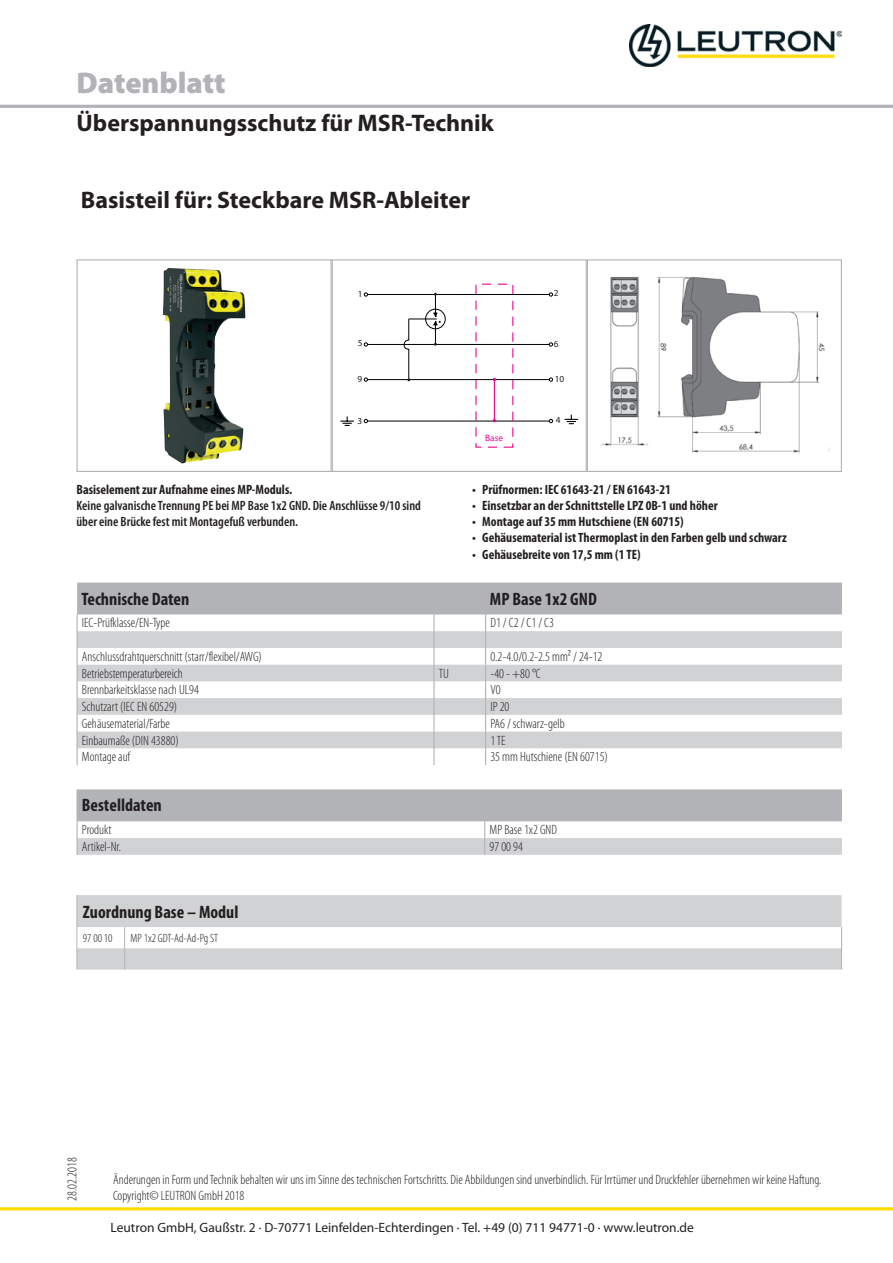
<style>
.page{position:relative;width:893px;height:1263px;background:#fff}
.page>*{position:absolute;margin:0;border:0;box-sizing:border-box;transform-origin:0 0}
.t1{font:900 30px "Myriad Pro";color:#b2b3b7}
.t2{font:700 24px "Myriad Pro";color:#231f20}
.t3{font:700 condensed 18px "Myriad Pro";color:#231f20}
.t4{font:300 condensed 13.5px/16.2px "Myriad Pro";color:#231f20}
.t5{font:700 condensed 13.5px "Myriad Pro";color:#231f20}
.t6{font:600 condensed 13.5px/16.2px "Myriad Pro";color:#231f20}
.t7{font:13.5px "Myriad Pro";color:#231f20}
.t8{font:300 condensed 12px "Myriad Pro";color:#231f20}
.t9{font:9.3px "Myriad Pro";color:#231f20}
.t10{font:9.3px "Myriad Pro";color:#ed028c}
</style>
<div class="page">
<hr style="left:0;top:1207px;width:893px;height:3px;background:#ffdc01">
<img style="left:630px;top:25px;width:212px;height:41px">
<hr style="left:0;top:105px;width:893px;height:3px;background:#b2b3b7">
<img style="left:163px;top:268px;width:83px;height:195px">
<div style="left:77px;top:259px;width:255px;height:213px;border:1px solid #b2b3b7"></div>
<div style="left:425px;top:309px;width:20px;height:20px;border:1px solid #000;border-radius:50%"></div>
<hr style="left:368px;top:294px;width:181px;height:1px;background:#000">
<hr style="left:368px;top:344px;width:181px;height:1px;background:#000">
<hr style="left:368px;top:379px;width:181px;height:1px;background:#000">
<hr style="left:368px;top:421px;width:181px;height:1px;background:#000">
<svg style="left:364px;top:419px;width:4px;height:4px"></svg>
<svg style="left:549px;top:419px;width:4px;height:4px"></svg>
<svg style="left:565px;top:415px;width:13px;height:9px"></svg>
<svg style="left:341px;top:417px;width:13px;height:9px"></svg>
<svg style="left:403px;top:293px;width:38px;height:88px"></svg>
<hr style="left:494px;top:380px;width:1px;height:39px;background:#ed028c">
<div style="left:332px;top:259px;width:255px;height:213px;border:1px solid #b2b3b7"></div>
<img style="left:601px;top:277px;width:229px;height:176px">
<div style="left:587px;top:259px;width:255px;height:213px;border:1px solid #b2b3b7"></div>
<svg style="left:77px;top:789px;width:765px;height:66px"></svg>
<svg style="left:78px;top:895px;width:764px;height:74px;fill:#d1d2d4"></svg>
<hr style="left:77px;top:895px;width:1px;height:32px;background:#b2b3b7">
<svg style="left:77px;top:927px;width:1px;height:42px"></svg>
<svg style="left:841px;top:927px;width:1px;height:42px"></svg>
<svg style="left:124px;top:927px;width:1px;height:42px"></svg>
<svg style="left:77px;top:583px;width:765px;height:182px"></svg>
<h1 class="t1" style="left:77px;top:65px;width:151px">Datenblatt</h1>
<h2 class="t2" style="left:77px;top:107px;width:419px">Überspannungsschutz für MSR-Technik</h2>
<h2 class="t2" style="left:81px;top:184px;width:391px">Basisteil für: Steckbare MSR-Ableiter</h2>
<p class="t9" style="left:358px;top:288px;width:6px">1</p>
<p class="t9" style="left:358px;top:338px;width:6px">5</p>
<p class="t9" style="left:357px;top:374px;width:6px">9</p>
<p class="t9" style="left:554px;top:288px;width:6px">2</p>
<p class="t9" style="left:554px;top:338px;width:6px">6</p>
<p class="t9" style="left:555px;top:373px;width:11px">10</p>
<p class="t9" style="left:358px;top:415px;width:6px">3</p>
<p class="t9" style="left:556px;top:414px;width:6px">4</p>
<p class="t5" style="left:77px;top:481px;width:217px">Basiselement zur Aufnahme eines MP-Moduls.</p>
<p class="t6" style="left:77px;top:498px;width:346px">Keine galvanische Trennung PE bei MP Base 1x2 GND. Die Anschlüsse 9/10 sind über eine Brücke fest mit Montagefuß verbunden.</p>
<p class="t10" style="left:485px;top:432px;width:19px">Base</p>
<p class="t5" style="left:472px;top:481px;width:200px">• Prüfnormen: IEC 61643-21 / EN 61643-21</p>
<p class="t5" style="left:472px;top:497px;width:247px">• Einsetzbar an der Schnittstelle LPZ 0B-1 und höher</p>
<p class="t5" style="left:472px;top:513px;width:213px">• Montage auf 35 mm Hutschiene (EN 60715)</p>
<p class="t5" style="left:472px;top:529px;width:316px">• Gehäusematerial ist Thermoplast in den Farben gelb und schwarz</p>
<p class="t5" style="left:472px;top:546px;width:170px">• Gehäusebreite von 17,5 mm (1 TE)</p>
<h3 class="t3" style="left:81px;top:587px;width:110px">Technische Daten</h3>
<h3 class="t3" style="left:490px;top:587px;width:109px">MP Base 1x2 GND</h3>
<p class="t4" style="left:82px;top:615px;width:90px">IEC-Prüfklasse/EN-Type</p>
<p class="t4" style="left:490px;top:615px;width:65px">D1 / C2 / C1 / C3</p>
<p class="t4" style="left:82px;top:649px;width:182px">Anschlussdrahtquerschnitt (starr/flexibel/AWG)</p>
<p class="t4" style="left:490px;top:649px;width:113px">0.2-4.0/0.2-2.5 mm² / 24-12</p>
<p class="t4" style="left:82px;top:665px;width:102px">Betriebstemperaturbereich</p>
<p class="t4" style="left:439px;top:665px;width:12px">TU</p>
<p class="t4" style="left:490px;top:665px;width:52px">-40 - +80 °C</p>
<p class="t4" style="left:82px;top:682px;width:119px">Brennbarkeitsklasse nach UL94</p>
<p class="t4" style="left:490px;top:682px;width:12px">V0</p>
<p class="t4" style="left:82px;top:699px;width:97px">Schutzart (IEC EN 60529)</p>
<p class="t4" style="left:490px;top:699px;width:20px">IP 20</p>
<p class="t4" style="left:82px;top:715px;width:89px">Gehäusematerial/Farbe</p>
<p class="t4" style="left:490px;top:715px;width:76px">PA6 / schwarz-gelb</p>
<p class="t4" style="left:82px;top:732px;width:98px">Einbaumaße (DIN 43880)</p>
<p class="t4" style="left:490px;top:732px;width:17px">1 TE</p>
<p class="t4" style="left:82px;top:749px;width:50px">Montage auf</p>
<p class="t4" style="left:490px;top:749px;width:119px">35 mm Hutschiene (EN 60715)</p>
<h3 class="t3" style="left:82px;top:794px;width:81px">Bestelldaten</h3>
<p class="t4" style="left:82px;top:822px;width:31px">Produkt</p>
<p class="t4" style="left:490px;top:822px;width:69px">MP Base 1x2 GND</p>
<p class="t4" style="left:82px;top:839px;width:41px">Artikel-Nr.</p>
<p class="t4" style="left:490px;top:839px;width:35px">97 00 94</p>
<h3 class="t3" style="left:83px;top:900px;width:157px">Zuordnung Base – Modul</h3>
<p class="t8" style="left:83px;top:932px;width:31px">97 00 10</p>
<p class="t8" style="left:131px;top:932px;width:89px">MP 1x2 GDT-Ad-Ad-Pg ST</p>
<p class="t4" style="left:64px;top:1200px;width:45px;rotate:-90deg">28.02.2018</p>
<p class="t4" style="left:113px;top:1171px;width:710px">Änderungen in Form und Technik behalten wir uns im Sinne des technischen Fortschritts. Die Abbildungen sind unverbindlich. Für Irrtümer und Druckfehler übernehmen wir keine Haftung.<br>Copyright© LEUTRON GmbH 2018</p>
<p class="t7" style="left:111px;top:1219px;width:585px">Leutron GmbH, Gaußstr. 2 · D-70771 Leinfelden-Echterdingen · Tel. +49 (0) 711 94771-0 · www.leutron.de</p>
</div>
